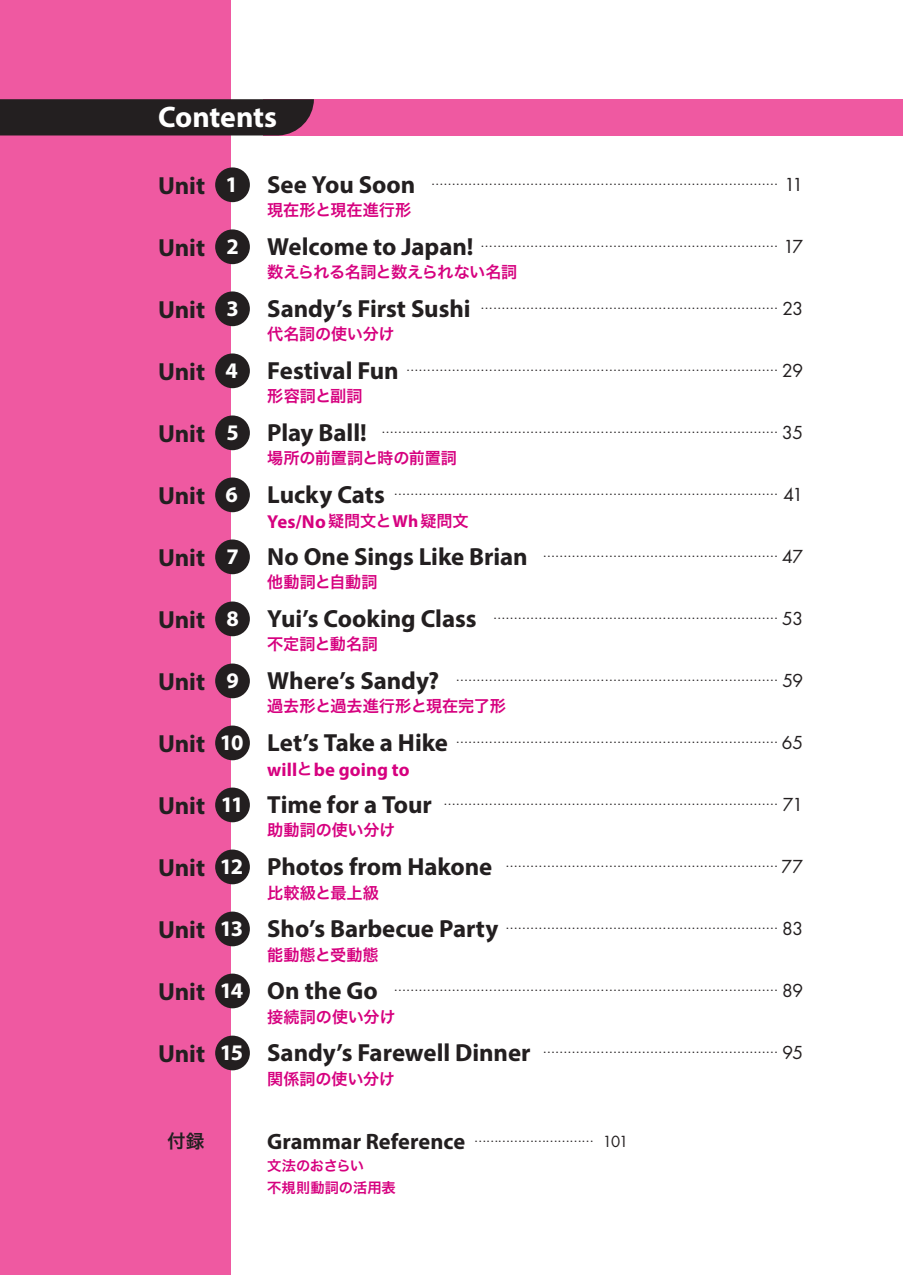
<style>
.page{position:relative;width:903px;height:1275px;background:#ef59a1}
.page>*{position:absolute;margin:0;border:0;box-sizing:border-box;transform-origin:0 0}
.t1{font:700 29.75px "Myriad Pro";letter-spacing:-.005em;color:#fff}
.t2{font:700 24.85px "Myriad Pro";letter-spacing:-.005em;color:#231f20}
.t3{font:700 22.4px "Myriad Pro";color:#231f20}
.t4{font:700 18.72px "Myriad Pro";letter-spacing:.005em;color:#d6017f}
.t5{font:18.55px "Hira Kaku Pro W6";color:#231f20}
.t6{font:16.1px "Hira Kaku Pro W6";letter-spacing:-.015em;color:#d6017f}
.t7{font:16.1px "Hira Kaku Pro W6";letter-spacing:.005em;color:#d6017f}
.t8{font:14.17px/22.4px "Hira Kaku Pro W6";letter-spacing:-.005em;color:#d6017f}
.t9{font:500 12.42px "Gothic BBB Pro";color:#231f20}
.s1{font-family:"Myriad Pro";font-weight:700;font-size:24.85px}
.s2{font-family:"Myriad Pro";font-weight:700;font-size:22.4px;color:#fff}
.s3{font-family:"Futura";font-weight:400;font-size:17.32px}
.s4{font-family:"Myriad Pro";font-weight:700;font-size:18.72px}
.s5{font-family:"Myriad Pro";font-weight:700;font-size:17.32px}
.s6{font-size:22.4px;color:#fff}
.s7{font-family:"Gothic BBB Pro";font-weight:500;font-size:12.42px}
.s8{font-family:"Hira Kaku Pro W6";font-weight:400;font-size:16.1px}
.s9{font-family:"Futura";font-weight:400;font-size:14.88px}
</style>
<div class="page">
<div style="left:231px;top:0;width:672px;height:1275px;background:#fff"></div>
<div style="left:215px;top:167px;width:35px;height:35px;background:#231f20;border-radius:50%"></div>
<div style="left:215px;top:229px;width:35px;height:35px;background:#231f20;border-radius:50%"></div>
<div style="left:215px;top:291px;width:35px;height:35px;background:#231f20;border-radius:50%"></div>
<div style="left:215px;top:353px;width:35px;height:35px;background:#231f20;border-radius:50%"></div>
<div style="left:215px;top:415px;width:35px;height:35px;background:#231f20;border-radius:50%"></div>
<div style="left:215px;top:477px;width:35px;height:35px;background:#231f20;border-radius:50%"></div>
<div style="left:215px;top:539px;width:35px;height:35px;background:#231f20;border-radius:50%"></div>
<div style="left:215px;top:601px;width:35px;height:35px;background:#231f20;border-radius:50%"></div>
<div style="left:215px;top:663px;width:35px;height:35px;background:#231f20;border-radius:50%"></div>
<div style="left:215px;top:725px;width:35px;height:35px;background:#231f20;border-radius:50%"></div>
<div style="left:215px;top:787px;width:35px;height:35px;background:#231f20;border-radius:50%"></div>
<div style="left:215px;top:850px;width:35px;height:34px;background:#231f20;border-radius:50%"></div>
<div style="left:215px;top:912px;width:35px;height:34px;background:#231f20;border-radius:50%"></div>
<div style="left:215px;top:974px;width:35px;height:34px;background:#231f20;border-radius:50%"></div>
<div style="left:215px;top:1036px;width:35px;height:34px;background:#231f20;border-radius:50%"></div>
<div style="left:263px;top:99px;width:640px;height:36px;background:#ef59a1"></div>
<div style="left:0;top:99px;width:314px;height:36px;background:#231f20"></div>
<h1 class="t1" style="left:158px;top:98px;width:120px">Contents</h1>
<p class="t9" style="left:158px;top:174px;width:646px"><span class="s1">Unit</span> <span class="s2">1</span> <span class="s1">See You Soon</span> ………………………………………………………………………… <span class="s3">11</span></p>
<p class="t6" style="left:267px;top:196px;width:145px">現在形と現在進行形</p>
<p class="t9" style="left:158px;top:236px;width:646px"><span class="s1">Unit</span> <span class="s2">2</span> <span class="s1">Welcome to Japan!</span> ……………………………………………………………… <span class="s3">17</span></p>
<p class="t6" style="left:267px;top:258px;width:251px">数えられる名詞と数えられない名詞</p>
<p class="t9" style="left:158px;top:298px;width:646px"><span class="s1">Unit</span> <span class="s2">3</span> <span class="s1">Sandy’s First Sushi</span> ……………………………………………………………… <span class="s3">23</span></p>
<p class="t6" style="left:267px;top:320px;width:129px">代名詞の使い分け</p>
<p class="t9" style="left:158px;top:360px;width:646px"><span class="s1">Unit</span> <span class="s2">4</span> <span class="s1">Festival Fun</span> ……………………………………………………………………………… <span class="s3">29</span></p>
<p class="t6" style="left:267px;top:382px;width:97px">形容詞と副詞</p>
<p class="t9" style="left:158px;top:422px;width:646px"><span class="s1">Unit</span> <span class="s2">5</span> <span class="s1">Play Ball!</span> …………………………………………………………………………………… <span class="s3">35</span></p>
<p class="t6" style="left:267px;top:444px;width:191px">場所の前置詞と時の前置詞</p>
<p class="t9" style="left:158px;top:484px;width:646px"><span class="s1">Unit</span> <span class="s2">6</span> <span class="s1">Lucky Cats</span> ………………………………………………………………………………… <span class="s3">41</span></p>
<p class="t6" style="left:267px;top:506px;width:203px"><span class="s4">Yes/No</span>疑問文と<span class="s5">Wh</span>疑問文</p>
<h2 class="t2" style="left:158px;top:540px;width:646px">Unit <span class="s6">7</span> No One Sings Like Brian <span class="s7">…………………………………………………</span> <span class="s3">47</span></h2>
<p class="t6" style="left:267px;top:568px;width:112px">他動詞と自動詞</p>
<p class="t9" style="left:158px;top:608px;width:646px"><span class="s1">Unit</span> <span class="s2">8</span> <span class="s1">Yui’s Cooking Class</span> …………………………………………………………… <span class="s3">53</span></p>
<p class="t6" style="left:267px;top:630px;width:112px">不定詞と動名詞</p>
<p class="t9" style="left:158px;top:670px;width:646px"><span class="s1">Unit</span> <span class="s2">9</span> <span class="s1">Where’s Sandy?</span> …………………………………………………………………… <span class="s3">59</span></p>
<p class="t6" style="left:267px;top:692px;width:240px">過去形と過去進行形と現在完了形</p>
<p class="t9" style="left:158px;top:732px;width:646px"><span class="s1">Unit</span> <span class="s2">10</span> <span class="s1">Let’s Take a Hike</span> …………………………………………………………………… <span class="s3">65</span></p>
<h3 class="t4" style="left:267px;top:757px;width:144px">will<span class="s8">と</span>be going to</h3>
<p class="t9" style="left:158px;top:794px;width:646px"><span class="s1">Unit</span> <span class="s2">11</span> <span class="s1">Time for a Tour</span> ……………………………………………………………………… <span class="s3">71</span></p>
<p class="t6" style="left:267px;top:816px;width:129px">助動詞の使い分け</p>
<p class="t9" style="left:158px;top:856px;width:646px"><span class="s1">Unit</span> <span class="s2">12</span> <span class="s1">Photos from Hakone</span> ………………………………………………………… <span class="s3">77</span></p>
<p class="t7" style="left:267px;top:878px;width:113px">比較級と最上級</p>
<h2 class="t2" style="left:158px;top:912px;width:646px">Unit <span class="s6">13</span> Sho’s Barbecue Party <span class="s7">…………………………………………………………</span> <span class="s3">83</span></h2>
<p class="t6" style="left:267px;top:940px;width:113px">能動態と受動態</p>
<p class="t9" style="left:158px;top:980px;width:646px"><span class="s1">Unit</span> <span class="s2">14</span> <span class="s1">On the Go</span> ………………………………………………………………………………… <span class="s3">89</span></p>
<p class="t6" style="left:267px;top:1002px;width:130px">接続詞の使い分け</p>
<h2 class="t2" style="left:158px;top:1036px;width:646px">Unit <span class="s6">15</span> Sandy’s Farewell Dinner <span class="s7">…………………………………………………</span> <span class="s3">95</span></h2>
<p class="t6" style="left:267px;top:1064px;width:129px">関係詞の使い分け</p>
<h3 class="t5" style="left:167px;top:1124px;width:39px">付録</h3>
<h3 class="t3" style="left:267px;top:1126px;width:363px">Grammar Reference <span class="s7">…………………………</span> <span class="s9">101</span></h3>
<p class="t8" style="left:267px;top:1154px;width:130px">文法のおさらい<br>不規則動詞の活用表</p>
</div>
